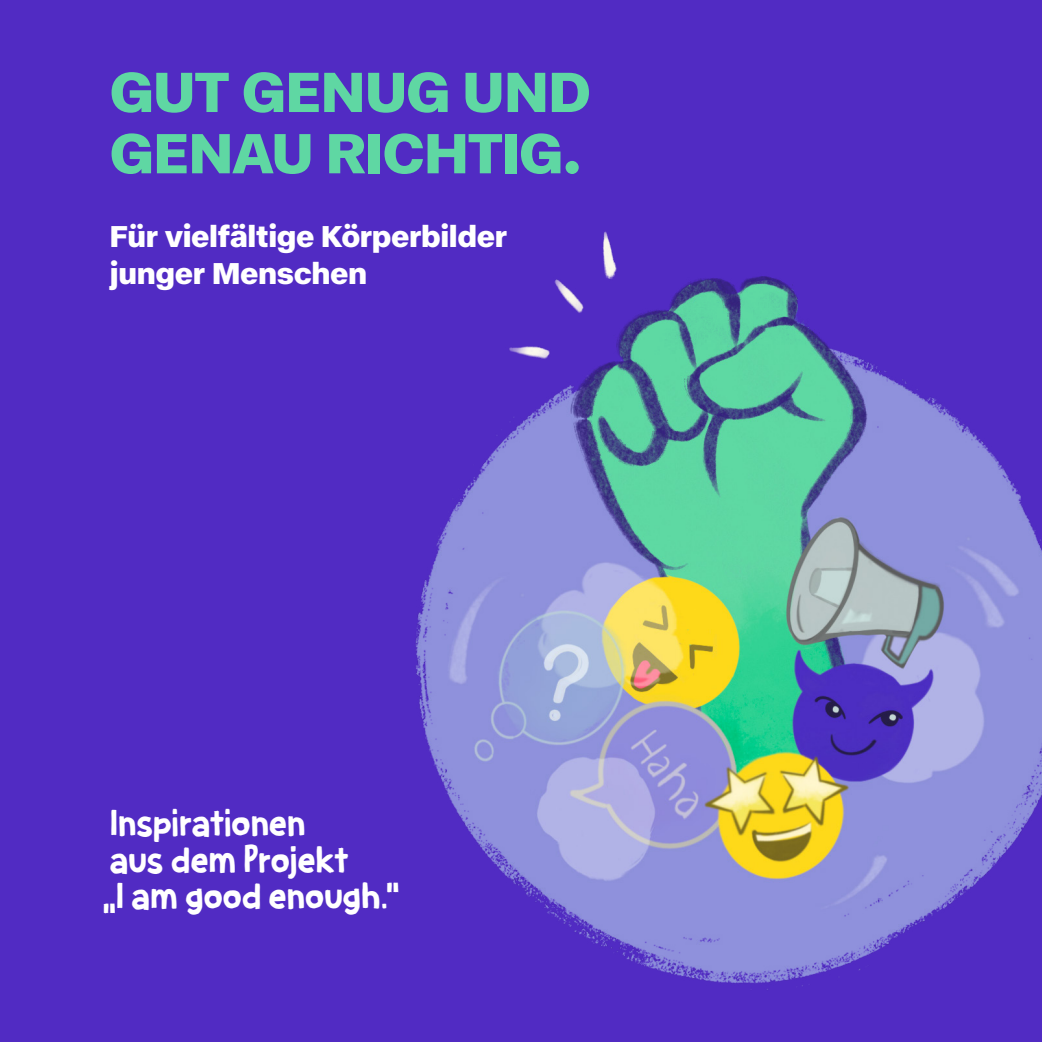
<style>
.page{position:relative;width:1042px;height:1042px;background:#512bc3}
.page>*{position:absolute;margin:0;border:0;box-sizing:border-box;transform-origin:0 0}
.t1{font:900 57.75px/61.2px "ABC Normal";color:#5fd7a3}
.t2{font:33.25px/36.8px "Flapstick Solid";letter-spacing:.005em;color:#fff}
.t3{font:900 30.8px/36.8px "ABC Normal";letter-spacing:.005em;color:#fff}
</style>
<div class="page">
<img style="left:415px;top:231px;width:627px;height:759px">
<h1 class="t1" style="left:110px;top:58px;width:482px">GUT GENUG UND<br>GENAU RICHTIG.</h1>
<p class="t3" style="left:110px;top:216px;width:399px">Für vielfältige Körperbilder junger Menschen</p>
<p class="t2" style="left:103px;top:804px;width:298px">Inspirationen<br>aus dem Projekt<br>„I am good enough.“</p>
</div>
